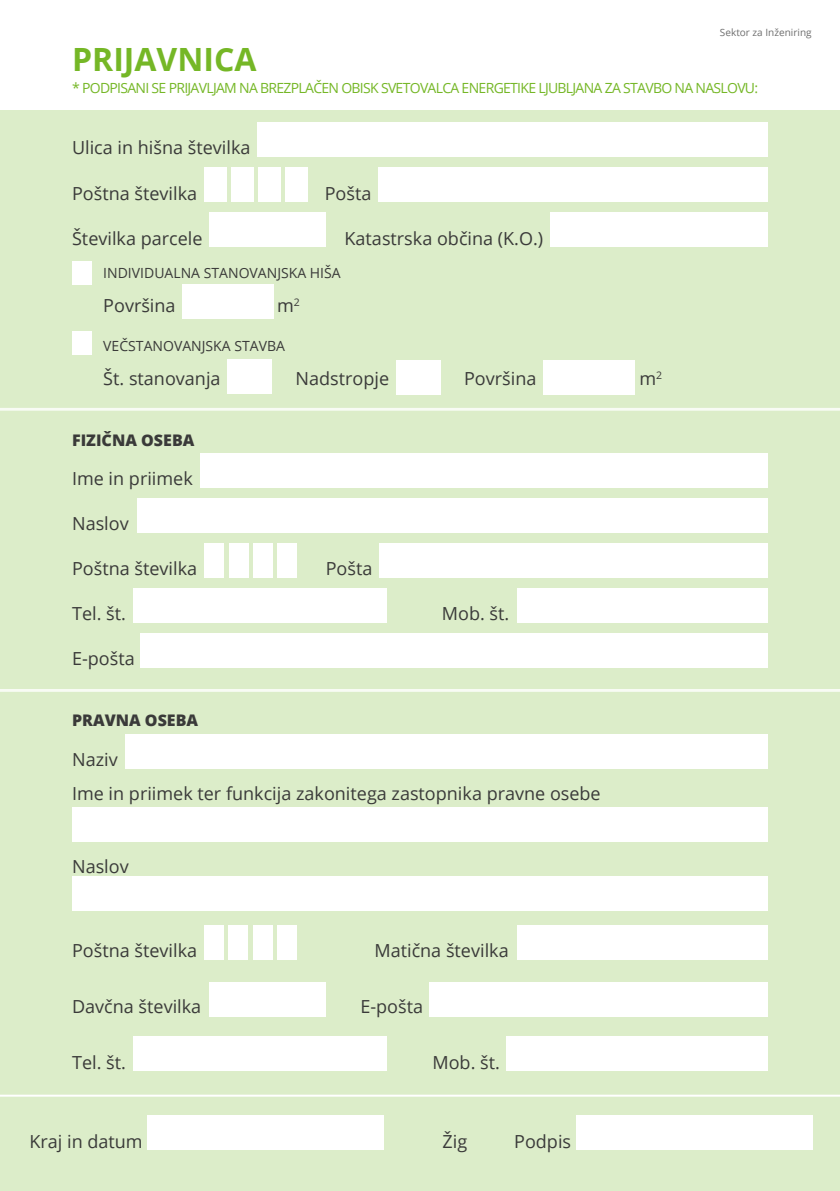
<style>
.page{position:relative;width:840px;height:1191px;background:#fff}
.page>*{position:absolute;margin:0;border:0;box-sizing:border-box;transform-origin:0 0}
.t1{font:700 32px "Open Sans";color:#75b726}
.t2{font:18px/33.6px "Open Sans";color:#3a3a39}
.t3{font:800 16px "Open Sans";color:#3a3a39}
.t4{font:14px "Open Sans";letter-spacing:-.05em;color:#75b726}
.t5{font:14px "Open Sans";color:#3a3a39}
.t6{font:10px "Open Sans";color:#6e6e6e}
</style>
<div class="page">
<div style="left:0;top:110px;width:839px;height:1081px;background:#dcedc9"></div>
<div style="left:204px;top:168px;width:22px;height:34px;background:#fff"></div>
<div style="left:231px;top:168px;width:22px;height:34px;background:#fff"></div>
<div style="left:258px;top:168px;width:22px;height:34px;background:#fff"></div>
<div style="left:285px;top:168px;width:22px;height:34px;background:#fff"></div>
<div style="left:257px;top:123px;width:510px;height:34px;background:#fff"></div>
<div style="left:209px;top:212px;width:117px;height:34px;background:#fff"></div>
<div style="left:378px;top:168px;width:389px;height:34px;background:#fff"></div>
<div style="left:550px;top:212px;width:217px;height:34px;background:#fff"></div>
<div style="left:72px;top:261px;width:20px;height:23px;background:#fff"></div>
<div style="left:72px;top:332px;width:20px;height:23px;background:#fff"></div>
<div style="left:182px;top:284px;width:92px;height:34px;background:#fff"></div>
<div style="left:542px;top:360px;width:92px;height:34px;background:#fff"></div>
<div style="left:227px;top:360px;width:44px;height:34px;background:#fff"></div>
<div style="left:396px;top:360px;width:44px;height:34px;background:#fff"></div>
<div style="left:200px;top:453px;width:567px;height:34px;background:#fff"></div>
<div style="left:137px;top:498px;width:630px;height:34px;background:#fff"></div>
<div style="left:133px;top:588px;width:254px;height:34px;background:#fff"></div>
<div style="left:204px;top:543px;width:20px;height:34px;background:#fff"></div>
<div style="left:228px;top:543px;width:20px;height:34px;background:#fff"></div>
<div style="left:252px;top:543px;width:20px;height:34px;background:#fff"></div>
<div style="left:276px;top:543px;width:20px;height:34px;background:#fff"></div>
<div style="left:379px;top:543px;width:388px;height:34px;background:#fff"></div>
<div style="left:517px;top:588px;width:250px;height:34px;background:#fff"></div>
<div style="left:140px;top:634px;width:627px;height:34px;background:#fff"></div>
<div style="left:125px;top:734px;width:642px;height:34px;background:#fff"></div>
<div style="left:72px;top:807px;width:695px;height:34px;background:#fff"></div>
<div style="left:72px;top:876px;width:695px;height:34px;background:#fff"></div>
<div style="left:204px;top:925px;width:20px;height:35px;background:#fff"></div>
<div style="left:228px;top:925px;width:20px;height:35px;background:#fff"></div>
<div style="left:252px;top:925px;width:20px;height:35px;background:#fff"></div>
<div style="left:276px;top:925px;width:20px;height:35px;background:#fff"></div>
<div style="left:516px;top:925px;width:251px;height:35px;background:#fff"></div>
<div style="left:209px;top:982px;width:117px;height:34px;background:#fff"></div>
<div style="left:428px;top:982px;width:339px;height:34px;background:#fff"></div>
<div style="left:133px;top:1037px;width:254px;height:34px;background:#fff"></div>
<div style="left:506px;top:1037px;width:261px;height:34px;background:#fff"></div>
<div style="left:147px;top:1115px;width:237px;height:34px;background:#fff"></div>
<hr style="left:0;top:1094px;width:839px;height:2px;background:#fff">
<div style="left:576px;top:1115px;width:236px;height:34px;background:#fff"></div>
<hr style="left:0;top:408px;width:839px;height:3px;background:#fff">
<hr style="left:0;top:689px;width:839px;height:3px;background:#fff">
<p class="t6" style="left:719px;top:26px;width:93px">Sektor za Inženiring</p>
<h1 class="t1" style="left:72px;top:37px;width:186px">PRIJAVNICA</h1>
<p class="t4" style="left:72px;top:78px;width:687px">* PODPISANI SE PRIJAVLJAM NA BREZPLAČEN OBISK SVETOVALCA ENERGETIKE LJUBLJANA ZA STAVBO NA NASLOVU:</p>
<p class="t2" style="left:72px;top:131px;width:180px">Ulica in hišna številka</p>
<p class="t2" style="left:72px;top:176px;width:127px">Poštna številka</p>
<p class="t2" style="left:324px;top:176px;width:48px">Pošta</p>
<p class="t2" style="left:72px;top:221px;width:132px">Številka parcele</p>
<p class="t2" style="left:344px;top:221px;width:200px">Katastrska občina (K.O.)</p>
<p class="t5" style="left:103px;top:263px;width:239px">INDIVIDUALNA STANOVANJSKA HIŠA</p>
<p class="t2" style="left:103px;top:288px;width:74px">Površina</p>
<p class="t2" style="left:277px;top:288px;width:24px">m<sup>2</sup></p>
<p class="t5" style="left:103px;top:336px;width:183px">VEČSTANOVANJSKA STAVBA</p>
<p class="t2" style="left:103px;top:361px;width:119px">Št. stanovanja</p>
<p class="t2" style="left:295px;top:361px;width:95px">Nadstropje</p>
<p class="t2" style="left:464px;top:361px;width:74px">Površina</p>
<p class="t2" style="left:639px;top:361px;width:24px">m<sup>2</sup></p>
<p class="t3" style="left:72px;top:428px;width:124px">FIZIČNA OSEBA</p>
<p class="t2" style="left:72px;top:461px;width:122px">Ime in priimek</p>
<p class="t2" style="left:72px;top:506px;width:58px">Naslov</p>
<p class="t2" style="left:72px;top:551px;width:127px">Poštna številka</p>
<p class="t2" style="left:325px;top:551px;width:48px">Pošta</p>
<p class="t2" style="left:72px;top:596px;width:55px">Tel. št.</p>
<p class="t2" style="left:441px;top:596px;width:69px">Mob. št.</p>
<p class="t2" style="left:72px;top:641px;width:64px">E-pošta</p>
<p class="t3" style="left:72px;top:708px;width:127px">PRAVNA OSEBA</p>
<p class="t2" style="left:72px;top:742px;width:530px">Naziv<br>Ime in priimek ter funkcija zakonitega zastopnika pravne osebe</p>
<p class="t2" style="left:72px;top:848px;width:58px">Naslov</p>
<p class="t2" style="left:72px;top:933px;width:127px">Poštna številka</p>
<p class="t2" style="left:374px;top:933px;width:136px">Matična številka</p>
<p class="t2" style="left:72px;top:989px;width:131px">Davčna številka</p>
<p class="t2" style="left:360px;top:989px;width:64px">E-pošta</p>
<p class="t2" style="left:72px;top:1045px;width:55px">Tel. št.</p>
<p class="t2" style="left:432px;top:1045px;width:69px">Mob. št.</p>
<p class="t2" style="left:29px;top:1124px;width:115px">Kraj in datum</p>
<p class="t2" style="left:442px;top:1124px;width:26px">Žig</p>
<p class="t2" style="left:514px;top:1124px;width:58px">Podpis</p>
</div>
